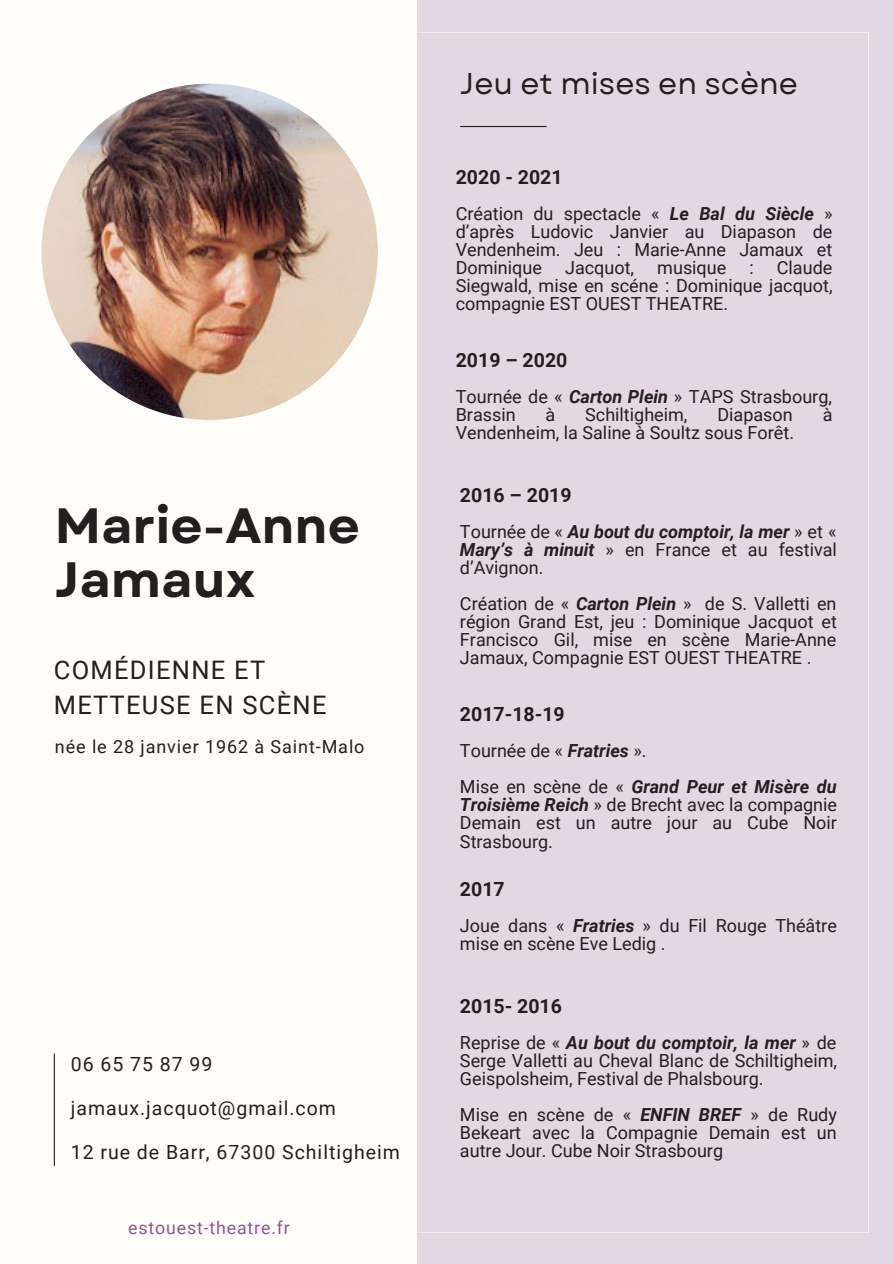
<style>
.page{position:relative;width:894px;height:1264px;background:#fff}
.page>*{position:absolute;margin:0;border:0;box-sizing:border-box;transform-origin:0 0}
.t1{font:700 49.5px "Garet";color:#231f20}
.t2{font:30px "Garet";color:#231f20}
.t3{font:25.5px/35px "Roboto";letter-spacing:.05em;color:#231f20}
.t4{font:19.5px "Roboto";letter-spacing:.05em;color:#231f20}
.t5{font:700 19.5px "Roboto";color:#231f20}
.t6{font:18px/18px "Roboto";color:#231f20;text-align:justify}
.t7{font:18px "Roboto";letter-spacing:.05em;color:#231f20}
.t8{font:17.7px "Roboto";letter-spacing:.05em;color:#97509a}
.s1{font-weight:700;font-style:italic}
</style>
<div class="page">
<div style="left:0;top:0;width:893px;height:1263px;background:#e3d7e4"></div>
<div style="left:0;top:0;width:416px;height:1263px;background:#fffefa"></div>
<img style="left:41px;top:84px;width:337px;height:336px;border-radius:50%">
<hr style="left:54px;top:1053px;width:1px;height:112px;background:#231f20">
<hr style="left:460px;top:126px;width:86px;height:1px;background:#231f20">
<p class="t1" style="left:55px;top:490px;width:306px">Marie-Anne</p>
<p class="t1" style="left:55px;top:544px;width:202px">Jamaux</p>
<p class="t3" style="left:54px;top:652px;width:274px">COMÉDIENNE ET<br>METTEUSE EN SCÈNE</p>
<p class="t7" style="left:55px;top:736px;width:311px">née le 28 janvier 1962 à Saint-Malo</p>
<p class="t4" style="left:71px;top:1053px;width:143px">06 65 75 87 99</p>
<p class="t4" style="left:71px;top:1097px;width:267px">jamaux.jacquot@gmail.com</p>
<p class="t4" style="left:71px;top:1141px;width:330px">12 rue de Barr, 67300 Schiltigheim</p>
<p class="t8" style="left:128px;top:1217px;width:163px">estouest-theatre.fr</p>
<p class="t2" style="left:460px;top:62px;width:339px">Jeu et mises en scène</p>
<p class="t5" style="left:455px;top:166px;width:108px">2020 - 2021</p>
<p class="t6" style="left:455px;top:205px;width:378px">Création du spectacle « <span class="s1">Le Bal du Siècle</span> » d’après Ludovic Janvier au Diapason de Vendenheim. Jeu : Marie-Anne Jamaux et Dominique</p>
<p class="t6" style="left:455px;top:259px;width:378px;text-indent:321px">Claude Siegwald, mise en scéne : Dominique jacquot, compagnie EST OUEST THEATRE.</p>
<p class="t6" style="left:565px;top:259px;width:70px">Jacquot,</p>
<p class="t6" style="left:657px;top:259px;width:71px">musique</p>
<p class="t6" style="left:749px;top:259px;width:6px">:</p>
<p class="t5" style="left:455px;top:348px;width:113px">2019 – 2020</p>
<p class="t6" style="left:455px;top:387px;width:378px">Tournée de « <span class="s1">Carton Plein</span> » TAPS Strasbourg,<br>Brassin</p>
<p class="t6" style="left:545px;top:405px;width:11px">à</p>
<p class="t6" style="left:585px;top:405px;width:104px">Schiltigheim,</p>
<p class="t6" style="left:717px;top:405px;width:77px">Diapason</p>
<p class="t6" style="left:822px;top:405px;width:11px">à</p>
<p class="t6" style="left:455px;top:423px;width:340px">Vendenheim, la Saline à Soultz sous Forêt.</p>
<p class="t5" style="left:460px;top:484px;width:113px">2016 – 2019</p>
<p class="t6" style="left:460px;top:523px;width:378px">Tournée de « <span class="s1">Au bout du comptoir, la mer</span> » et « <span class="s1">Mary’s à minuit</span> » en France et au festival d’Avignon.</p>
<p class="t6" style="left:460px;top:595px;width:378px">Création de « <span class="s1">Carton Plein</span> » de S. Valletti en région Grand Est, jeu : Dominique Jacquot et Francisco Gil, mise en scène Marie-Anne Jamaux, Compagnie EST OUEST THEATRE .</p>
<p class="t5" style="left:460px;top:703px;width:106px">2017-18-19</p>
<p class="t6" style="left:460px;top:742px;width:188px">Tournée de « <span class="s1">Fratries</span> ».</p>
<p class="t6" style="left:460px;top:778px;width:378px">Mise en scène de « <span class="s1">Grand Peur et Misère du Troisième Reich</span> » de Brecht avec la compagnie Demain est un autre jour au Cube Noir Strasbourg.</p>
<p class="t5" style="left:460px;top:878px;width:46px">2017</p>
<p class="t6" style="left:460px;top:917px;width:378px">Joue dans « <span class="s1">Fratries</span> » du Fil Rouge Théâtre mise en scène Eve Ledig .</p>
<p class="t5" style="left:460px;top:994px;width:103px">2015- 2016</p>
<p class="t6" style="left:460px;top:1033px;width:378px">Reprise de « <span class="s1">Au bout du comptoir, la mer</span> » de Serge Valletti au Cheval Blanc de Schiltigheim, Geispolsheim, Festival de Phalsbourg.</p>
<p class="t6" style="left:460px;top:1105px;width:378px">Mise en scène de « <span class="s1">ENFIN BREF</span> » de Rudy Bekeart avec la Compagnie Demain est un autre Jour. Cube Noir Strasbourg</p>
</div>
